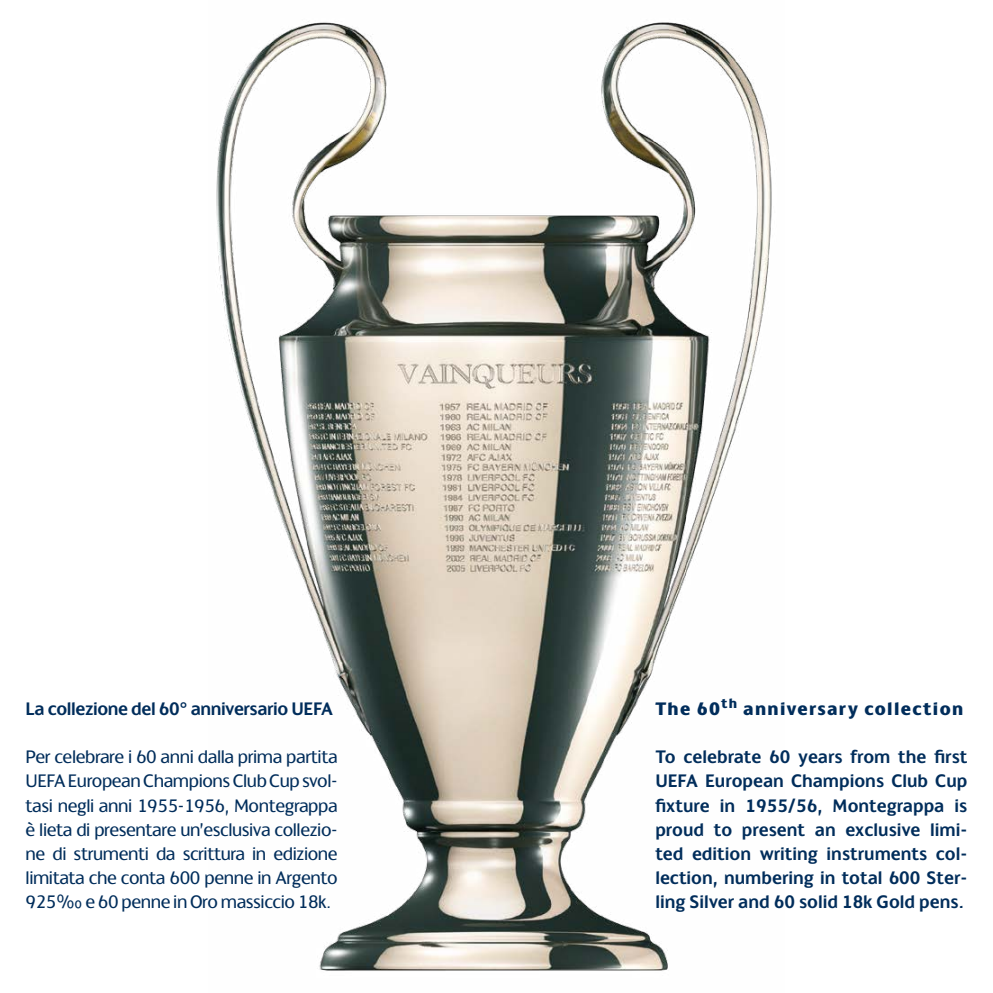
<style>
.page{position:relative;width:993px;height:993px;background:#fff}
.page>*{position:absolute;margin:0;border:0;box-sizing:border-box;transform-origin:0 0}
.t1{font:20px/24px "Champions";letter-spacing:-.02em;color:#012d5b;text-align:justify}
.t2{font:700 20px/24px "Champions";color:#012d5b;text-align:justify}
.t3{font:700 20px "Champions";letter-spacing:-.02em;color:#012d5b}
.t4{font:800 20px "Champions";letter-spacing:.06em;color:#012d5b;scale:1.11 1}
</style>
<div class="page">
<img style="left:216px;top:21px;width:556px;height:950px">
<p class="t3" style="left:26px;top:693px;width:309px">La collezione del 60° anniversario UEFA</p>
<p class="t1" style="left:26px;top:743px;width:313px">Per celebrare i 60 anni dalla prima partita UEFA European Champions Club Cup svol&shy;tasi negli anni 1955-1956, Montegrappa è lieta di presentare un’esclusiva collezio&shy;ne di strumenti da scrittura in edizione limitata che conta 600 penne in Argento 925‰ e 60 penne in Oro massiccio 18k.</p>
<p class="t4" style="left:655px;top:693px;width:279px">The 60<sup>th</sup> anniversary collection</p>
<p class="t2" style="left:655px;top:743px;width:313px">To celebrate 60 years from the first UEFA European Champions Club Cup fixture in 1955/56, Montegrappa is proud to present an exclusive limi&shy;ted edition writing instruments col&shy;lection, numbering in total 600 Ster&shy;ling Silver and 60 solid 18k Gold pens.</p>
</div>
